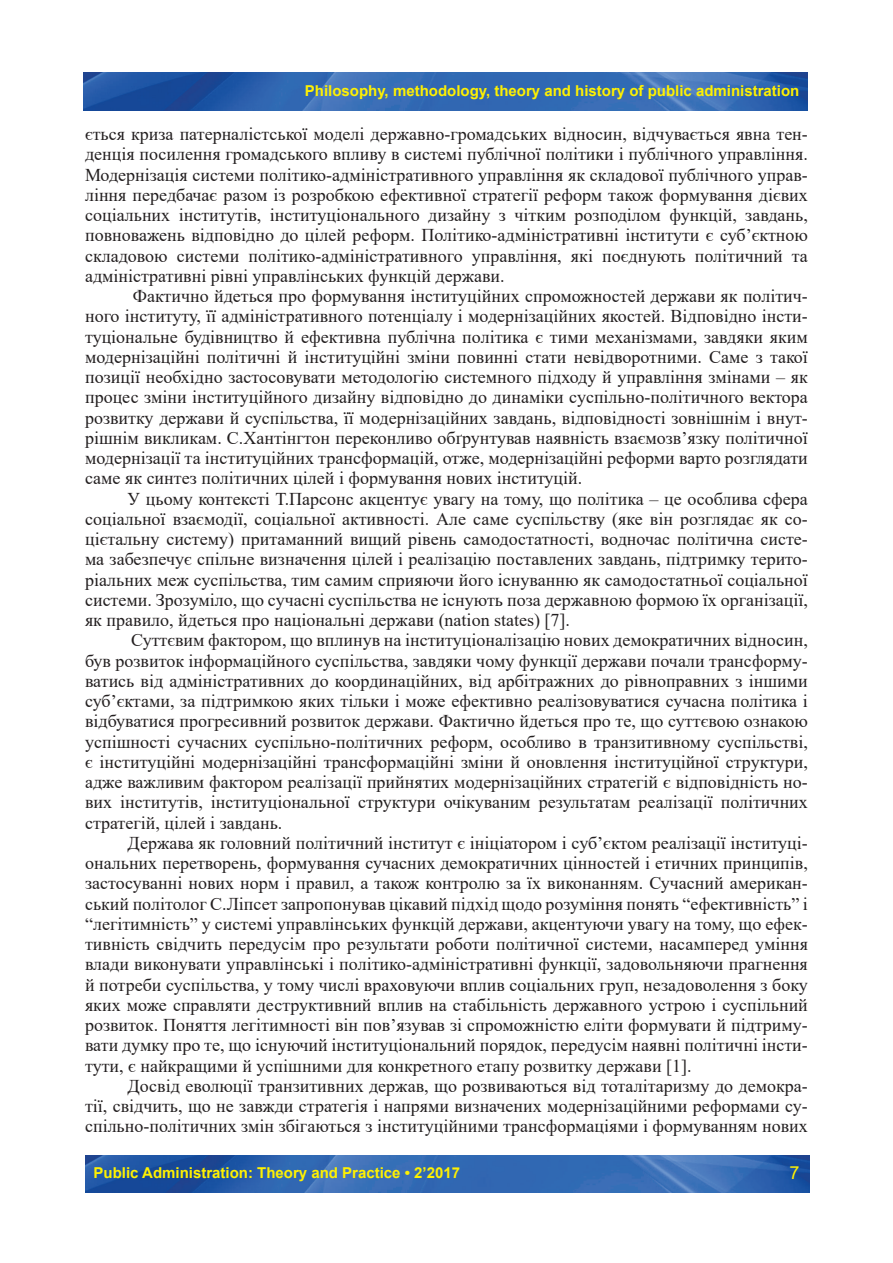
<style>
.page{position:relative;width:893px;height:1263px;background:#fff}
.page>*{position:absolute;margin:0;border:0;box-sizing:border-box;transform-origin:0 0}
.t1{font:18px/20.2px "Times New Roman";color:#231f20;text-align:justify}
.t2{font:18px "Arial";color:#fff101}
.t3{font:700 15px "Arial";color:#fff101}
</style>
<div class="page">
<img style="left:85px;top:1155px;width:724px;height:37px">
<img style="left:84px;top:73px;width:724px;height:37px">
<p class="t3" style="left:305px;top:80px;width:496px">Philosophy, methodology, theory and history of public administration</p>
<p class="t1" style="left:85px;top:123px;width:724px">ється криза патерналістської моделі державно-громадських відносин, відчувається явна тен&shy;денція посилення громадського впливу в системі публічної політики і публічного управління.<br>Модернізація системи політико-адміністративного управління як складової публічного управ&shy;ління передбачає разом із розробкою ефективної стратегії реформ також формування дієвих соціальних інститутів, інституціонального дизайну з чітким розподілом функцій, завдань, повноважень відповідно до цілей реформ. Політико-адміністративні інститути є суб’єктною складовою системи політико-адміністративного управління, які поєднують політичний та адміністративні рівні управлінських функцій держави.</p>
<p class="t1" style="left:85px;top:285px;width:724px;text-indent:48px">Фактично йдеться про формування інституційних спроможностей держави як політич&shy;ного інституту, її адміністративного потенціалу і модернізаційних якостей. Відповідно інсти&shy;туціональне будівництво й ефективна публічна політика є тими механізмами, завдяки яким модернізаційні політичні й інституційні зміни повинні стати невідворотними. Саме з такої позиції необхідно застосовувати методологію системного підходу й управління змінами – як процес зміни інституційного дизайну відповідно до динаміки суспільно-політичного вектора розвитку держави й суспільства, її модернізаційних завдань, відповідності зовнішнім і внут&shy;рішнім викликам. С.Хантінгтон переконливо обґрунтував наявність взаємозв’язку політичної модернізації та інституційних трансформацій, отже, модернізаційні реформи варто розглядати саме як синтез політичних цілей і формування нових інституцій.</p>
<p class="t1" style="left:85px;top:488px;width:724px;text-indent:43px">У цьому контексті Т.Парсонс акцентує увагу на тому, що політика – це особлива сфера соціальної взаємодії, соціальної активності. Але саме суспільству (яке він розглядає як со&shy;цієтальну систему) притаманний вищий рівень самодостатності, водночас політична систе&shy;ма забезпечує спільне визначення цілей і реалізацію поставлених завдань, підтримку терито&shy;ріальних меж суспільства, тим самим сприяючи його існуванню як самодостатньої соціальної системи. Зрозуміло, що сучасні суспільства не існують поза державною формою їх організації, як правило, йдеться про національні держави (nation states) [7].</p>
<p class="t1" style="left:85px;top:630px;width:724px;text-indent:46px">Суттєвим фактором, що вплинув на інституціоналізацію нових демократичних відносин, був розвиток інформаційного суспільства, завдяки чому функції держави почали трансформу&shy;ватись від адміністративних до координаційних, від арбітражних до рівноправних з іншими суб’єктами, за підтримкою яких тільки і може ефективно реалізовуватися сучасна політика і відбуватися прогресивний розвиток держави. Фактично йдеться про те, що суттєвою ознакою успішності сучасних суспільно-політичних реформ, особливо в транзитивному суспільстві, є інституційні модернізаційні трансформаційні зміни й оновлення інституційної структури, адже важливим фактором реалізації прийнятих модернізаційних стратегій є відповідність но&shy;вих інститутів, інституціональної структури очікуваним результатам реалізації політичних стратегій, цілей і завдань.</p>
<p class="t1" style="left:85px;top:832px;width:724px;text-indent:43px">Держава як головний політичний інститут є ініціатором і суб’єктом реалізації інституці&shy;ональних перетворень, формування сучасних демократичних цінностей і етичних принципів, застосуванні нових норм і правил, а також контролю за їх виконанням. Сучасний американ&shy;ський політолог С.Ліпсет запропонував цікавий підхід щодо розуміння понять “ефективність” і “легітимність” у системі управлінських функцій держави, акцентуючи увагу на тому, що ефек&shy;тивність свідчить передусім про результати роботи політичної системи, насамперед уміння влади виконувати управлінські і політико-адміністративні функції, задовольняючи прагнення й потреби суспільства, у тому числі враховуючи вплив соціальних груп, незадоволення з боку яких може справляти деструктивний вплив на стабільність державного устрою і суспільний розвиток. Поняття легітимності він пов’язував зі спроможністю еліти формувати й підтриму&shy;вати думку про те, що існуючий інституціональний порядок, передусім наявні політичні інсти&shy;тути, є найкращими й успішними для конкретного етапу розвитку держави [1].</p>
<p class="t1" style="left:85px;top:1075px;width:724px;text-indent:43px">Досвід еволюції транзитивних держав, що розвиваються від тоталітаризму до демокра&shy;тії, свідчить, що не завжди стратегія і напрями визначених модернізаційними реформами су&shy;спільно-політичних змін збігаються з інституційними трансформаціями і формуванням нових</p>
<p class="t3" style="left:94px;top:1162px;width:368px">Public Administration: Theory and Practice • 2’2017</p>
<p class="t2" style="left:789px;top:1160px;width:12px">7</p>
</div>
